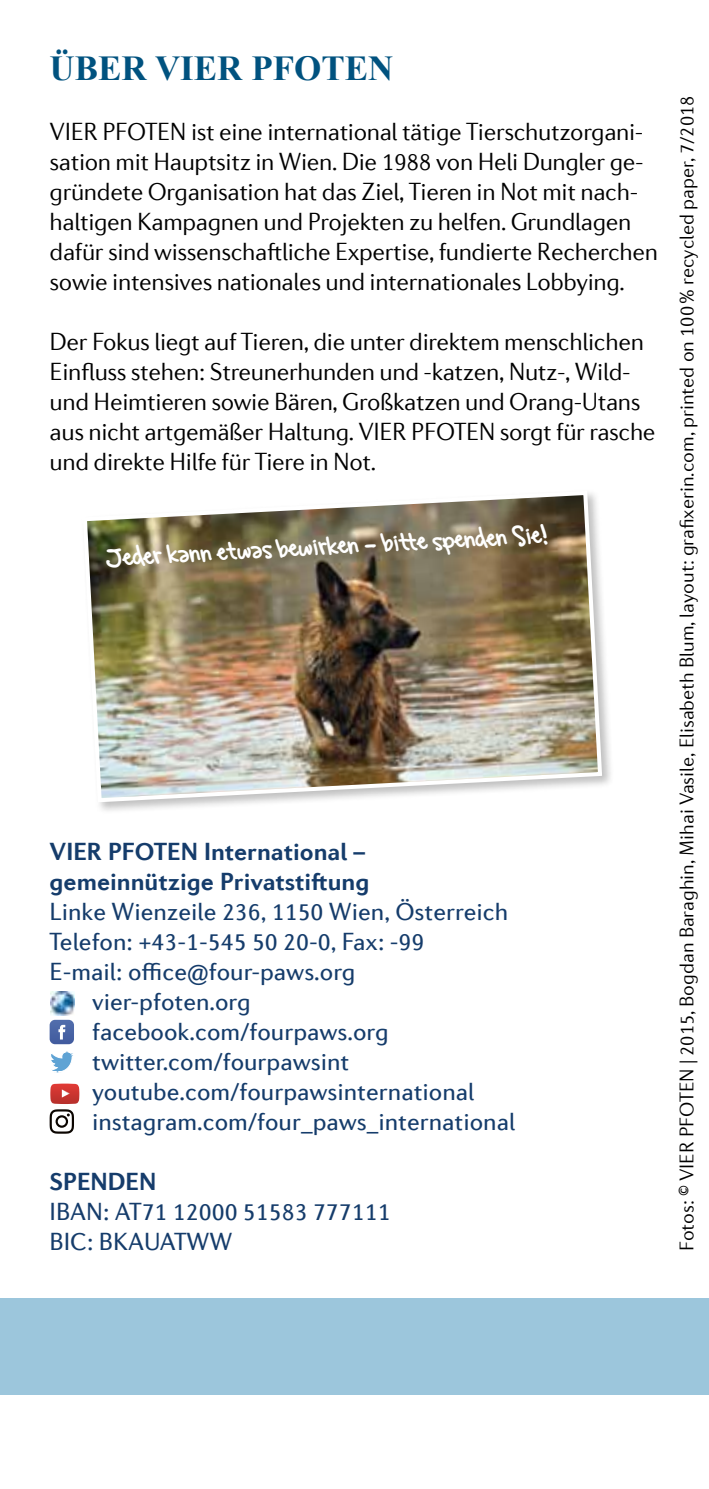
<style>
.page{position:relative;width:709px;height:1489px;background:#fff}
.page>*{position:absolute;margin:0;border:0;box-sizing:border-box;transform-origin:0 0}
.t1{font:700 35px "Times New Roman";color:#00527f}
.t2{font:30px "Gregs Hand";color:#fff}
.t3{font:300 25px/30px "Diverda Sans Com";letter-spacing:-.015em;color:#000}
.t4{font:25px/30px "Diverda Sans Com";color:#153c6b}
.t5{font:700 25px/30px "Diverda Sans Com";color:#153c6b}
.t6{font:300 20px "Diverda Sans Com";color:#000}
</style>
<div class="page">
<div style="left:0;top:1298px;width:709px;height:96px;background:#9cc6dc"></div>
<svg style="left:50px;top:1019px;width:24px;height:25px"></svg>
<svg style="left:51px;top:1051px;width:22px;height:20px"></svg>
<svg style="left:50px;top:1083px;width:29px;height:20px"></svg>
<svg style="left:50px;top:1109px;width:24px;height:24px"></svg>
<img style="left:51px;top:991px;width:24px;height:24px">
<div style="left:81px;top:489px;width:533px;height:326px;background:#000;opacity:.25"></div>
<img style="left:81px;top:489px;width:523px;height:315px">
<h1 class="t1" style="left:50px;top:44px;width:345px">ÜBER VIER PFOTEN</h1>
<p class="t3" style="left:50px;top:116px;width:610px">VIER PFOTEN ist eine international tätige Tierschutzorgani&shy;sation mit Hauptsitz in Wien. Die 1988 von Heli Dungler ge&shy;gründete Organisation hat das Ziel, Tieren in Not mit nach&shy;haltigen Kampagnen und Projekten zu helfen. Grundlagen dafür sind wissenschaftliche Expertise, fundierte Recherchen sowie intensives nationales und internationales Lobbying.</p>
<p class="t3" style="left:50px;top:326px;width:607px">Der Fokus liegt auf Tieren, die unter direktem menschlichen Einfluss stehen: Streunerhunden und -katzen, Nutz-, Wild&shy;und Heimtieren sowie Bären, Großkatzen und Orang-Utans aus nicht artgemäßer Haltung. VIER PFOTEN sorgt für rasche und direkte Hilfe für Tiere in Not.</p>
<p class="t2" style="left:105px;top:537px;width:443px;rotate:-3deg">Jeder kann etwas bewirken – bitte spenden Sie!</p>
<p class="t5" style="left:50px;top:836px;width:321px">VIER PFOTEN International – gemeinnützige Privatstiftung</p>
<p class="t4" style="left:50px;top:896px;width:460px">Linke Wienzeile 236, 1150 Wien, Österreich</p>
<p class="t4" style="left:50px;top:926px;width:376px">Telefon: +43-1-545 50 20-0, Fax: -99</p>
<p class="t4" style="left:50px;top:956px;width:307px">E-mail: office@four-paws.org</p>
<p class="t4" style="left:92px;top:986px;width:160px">vier-pfoten.org</p>
<p class="t4" style="left:92px;top:1016px;width:298px">facebook.com/fourpaws.org</p>
<p class="t4" style="left:92px;top:1046px;width:259px">twitter.com/fourpawsint</p>
<p class="t4" style="left:92px;top:1076px;width:384px">youtube.com/fourpawsinternational</p>
<p class="t4" style="left:92px;top:1106px;width:424px">instagram.com/four_paws_international</p>
<p class="t5" style="left:50px;top:1166px;width:108px">SPENDEN</p>
<p class="t4" style="left:50px;top:1196px;width:342px">IBAN: AT71 12000 51583 777111<br>BIC: BKAUATWW</p>
<p class="t6" style="left:675px;top:1250px;width:1156px;rotate:-90deg">Fotos: © VIER PFOTEN | 2015, Bogdan Baraghin, Mihai Vasile, Elisabeth Blum, layout: grafixerin.com, printed on 100% recycled paper, 7/2018</p>
</div>
